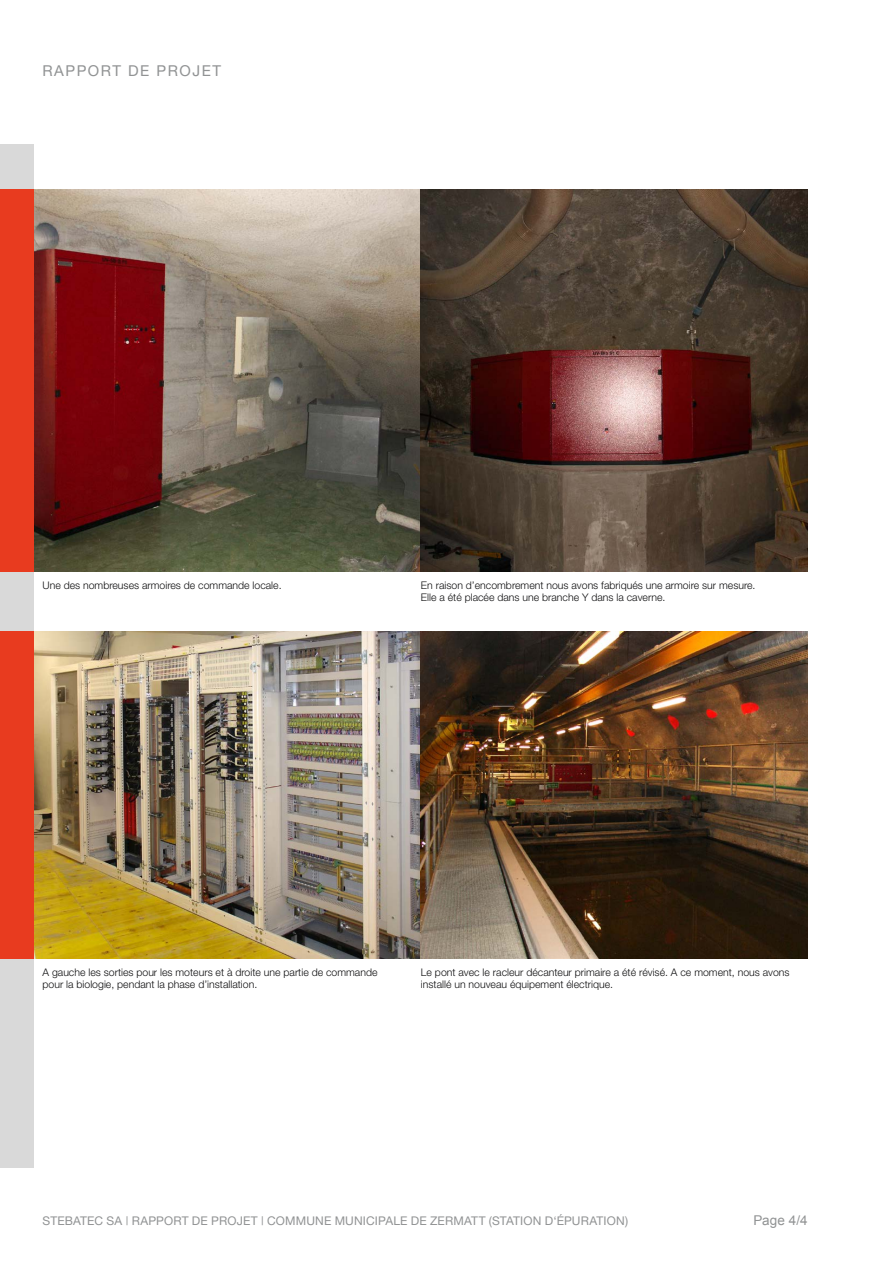
<style>
.page{position:relative;width:893px;height:1263px;background:#fff}
.page>*{position:absolute;margin:0;border:0;box-sizing:border-box;transform-origin:0 0}
.t1{font:15px "Helvetica Neue";letter-spacing:.1em;color:#919394}
.t2{font:13.5px "Arial";color:#919394}
.t3{font:12px "Helvetica Neue";letter-spacing:.01em;color:#919394}
.t4{font:300 10.5px/12.6px "Helvetica Neue";color:#101011}
</style>
<div class="page">
<div style="left:0;top:145px;width:34px;height:1023px;background:#d9d9d9"></div>
<div style="left:0;top:189px;width:34px;height:383px;background:#e83b1f"></div>
<div style="left:0;top:631px;width:34px;height:328px;background:#e83b1f"></div>
<img style="left:34px;top:631px;width:774px;height:328px">
<img style="left:34px;top:189px;width:774px;height:383px">
<h1 class="t1" style="left:43px;top:61px;width:180px">RAPPORT DE PROJET</h1>
<p class="t4" style="left:43px;top:578px;width:241px">Une des nombreuses armoires de commande locale.</p>
<p class="t4" style="left:421px;top:578px;width:336px">En raison d’encombrement nous avons fabriqués une armoire sur mesure.<br>Elle a été placée dans une branche Y dans la caverne.</p>
<p class="t4" style="left:43px;top:965px;width:336px">A gauche les sorties pour les moteurs et à droite une partie de commande pour la biologie, pendant la phase d’installation.</p>
<p class="t4" style="left:421px;top:965px;width:370px">Le pont avec le racleur décanteur primaire a été révisé. A ce moment, nous avons installé un nouveau équipement électrique.</p>
<p class="t3" style="left:43px;top:1213px;width:587px">STEBATEC SA | RAPPORT DE PROJET | COMMUNE MUNICIPALE DE ZERMATT (STATION D‘ÉPURATION)</p>
<p class="t2" style="left:753px;top:1211px;width:56px">Page 4/4</p>
</div>
